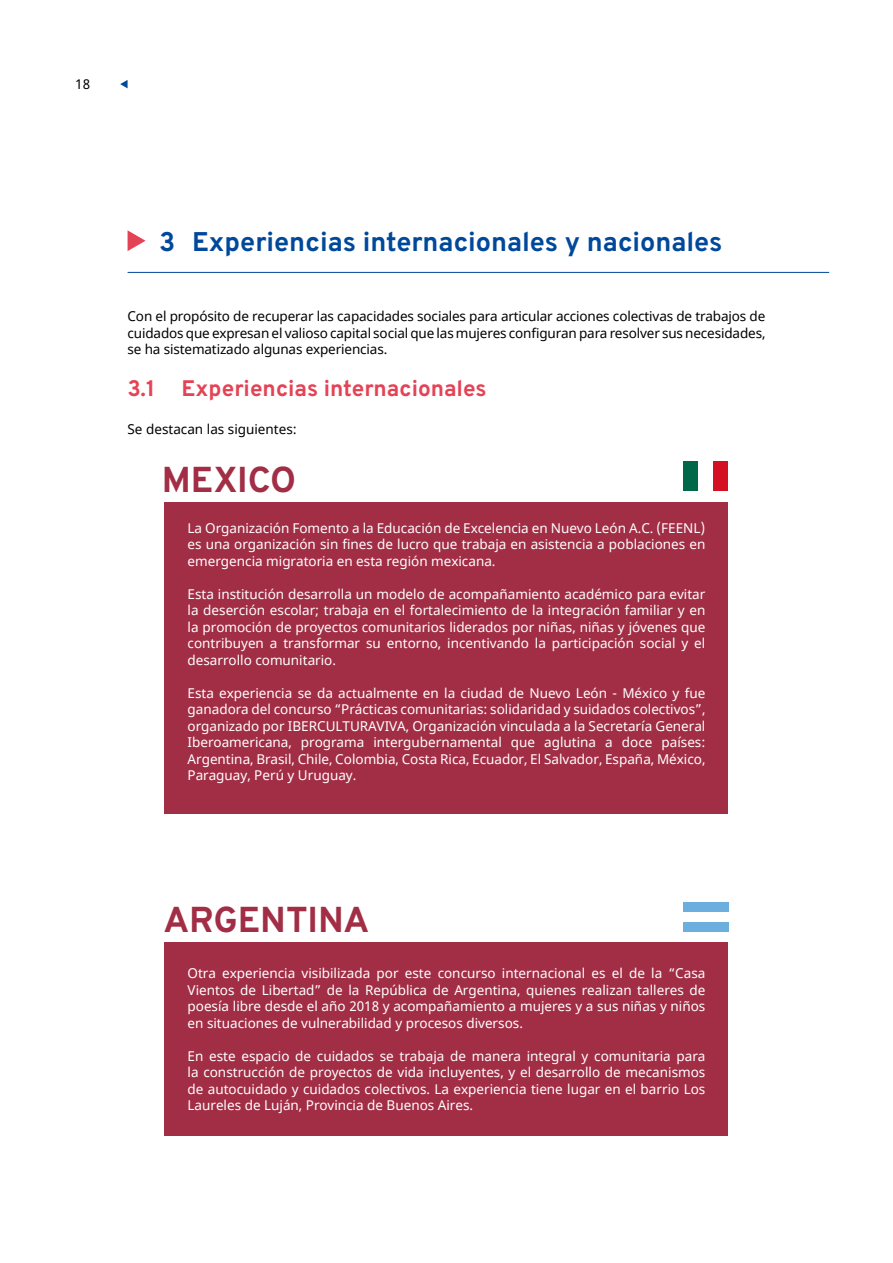
<style>
.page{position:relative;width:893px;height:1263px;background:#fff}
.page>*{position:absolute;margin:0;border:0;box-sizing:border-box;transform-origin:0 0}
.t1{font:700 36px "Overpass";color:#a22e46}
.t2{font:700 27px "Overpass";color:#00489a}
.t3{font:700 22.5px "Overpass";color:#e44356}
.t4{font:13.5px/16.5px "Noto Sans";color:#fff;text-align:justify}
.t5{font:13.5px/16.5px "Noto Sans";letter-spacing:-.01em;color:#000;text-align:justify}
</style>
<div class="page">
<svg style="left:120px;top:80px;width:8px;height:8px"></svg>
<div style="left:165px;top:502px;width:563px;height:312px;background:#a22e46"></div>
<div style="left:165px;top:942px;width:563px;height:193px;background:#a22e46"></div>
<hr style="left:128px;top:272px;width:701px;height:1px;background:#00489a">
<svg style="left:128px;top:230px;width:18px;height:21px"></svg>
<div style="left:683px;top:461px;width:15px;height:30px;background:#006749"></div>
<div style="left:713px;top:461px;width:15px;height:30px;background:#d41122"></div>
<div style="left:683px;top:902px;width:45px;height:10px;background:#6caede"></div>
<div style="left:683px;top:922px;width:45px;height:10px;background:#6caede"></div>
<p class="t5" style="left:75px;top:77px;width:16px">18</p>
<h2 class="t2" style="left:159px;top:220px;width:565px">3 Experiencias internacionales y nacionales</h2>
<p class="t5" style="left:128px;top:308px;width:639px">Con el propósito de recuperar las capacidades sociales para articular acciones colectivas de trabajos de cuidados que expresan el valioso capital social que las mujeres configuran para resolver sus necesidades, se ha sistematizado algunas experiencias.</p>
<h3 class="t3" style="left:128px;top:370px;width:360px">3.1 Experiencias internacionales</h3>
<p class="t5" style="left:128px;top:421px;width:171px">Se destacan las siguientes:</p>
<h1 class="t1" style="left:162px;top:451px;width:136px">MEXICO</h1>
<p class="t4" style="left:188px;top:520px;width:519px">La Organización Fomento a la Educación de Excelencia en Nuevo León A.C. (FEENL) es una organización sin fines de lucro que trabaja en asistencia a poblaciones en emergencia migratoria en esta región mexicana.</p>
<p class="t4" style="left:188px;top:586px;width:519px">Esta institución desarrolla un modelo de acompañamiento académico para evitar la deserción escolar; trabaja en el fortalecimiento de la integración familiar y en la promoción de proyectos comunitarios liderados por niñas, niñas y jóvenes que contribuyen a transformar su entorno, incentivando la participación social y el desarrollo comunitario.</p>
<p class="t4" style="left:188px;top:685px;width:519px">Esta experiencia se da actualmente en la ciudad de Nuevo León - México y fue ganadora del concurso “Prácticas comunitarias: solidaridad y suidados colectivos”, organizado por IBERCULTURAVIVA, Organización vinculada a la Secretaría General Iberoamericana, programa intergubernamental que aglutina a doce países:<br>Argentina, Brasil, Chile, Colombia, Costa Rica, Ecuador, El Salvador, España, México, Paraguay, Perú y Uruguay.</p>
<h1 class="t1" style="left:164px;top:890px;width:207px">ARGENTINA</h1>
<p class="t4" style="left:188px;top:965px;width:519px">Otra experiencia visibilizada por este concurso internacional es el de la “Casa Vientos de Libertad” de la República de Argentina, quienes realizan talleres de poesía libre desde el año 2018 y acompañamiento a mujeres y a sus niñas y niños en situaciones de vulnerabilidad y procesos diversos.</p>
<p class="t4" style="left:188px;top:1048px;width:519px">En este espacio de cuidados se trabaja de manera integral y comunitaria para la construcción de proyectos de vida incluyentes, y el desarrollo de mecanismos de autocuidado y cuidados colectivos. La experiencia tiene lugar en el barrio Los Laureles de Luján, Provincia de Buenos Aires.</p>
</div>
